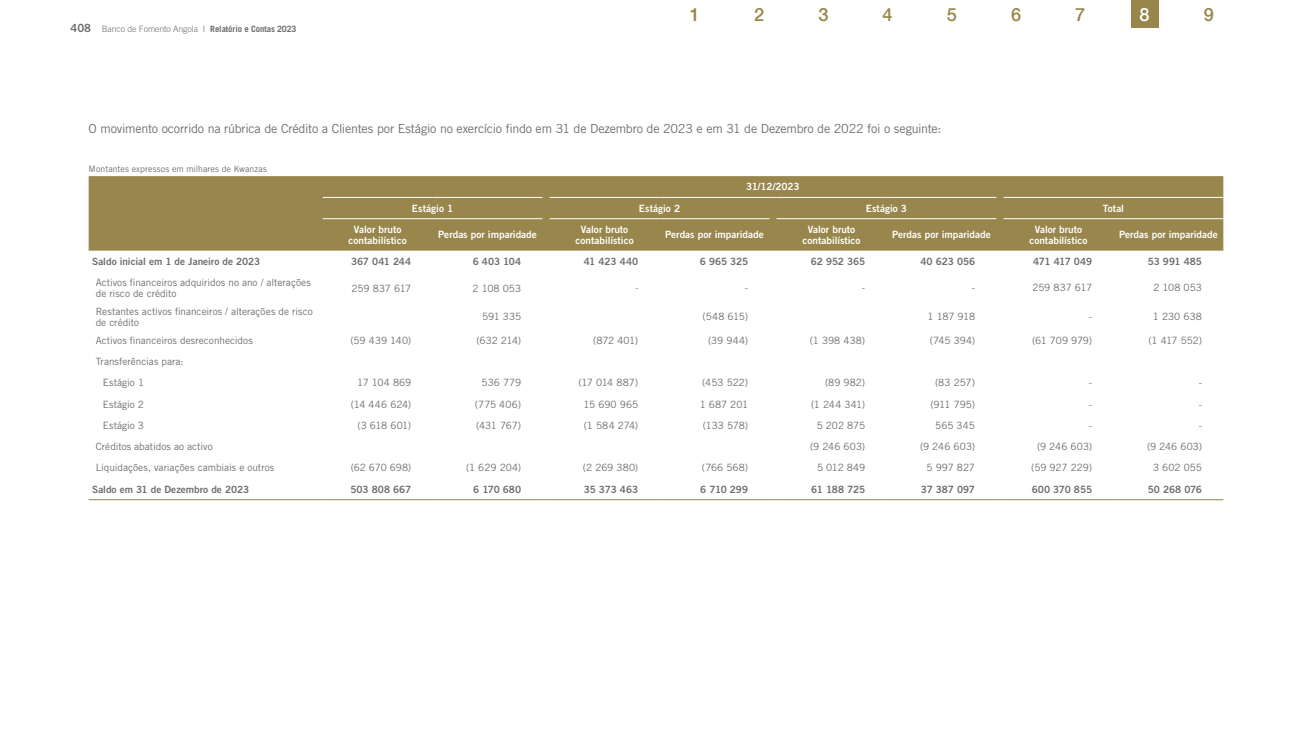
<style>
.page{position:relative;width:1312px;height:745px;background:#fff}
.page>*{position:absolute;margin:0;border:0;box-sizing:border-box;transform-origin:0 0}
.t1{font:500 18.12px "Helvetica Neue";color:#98864b}
.t2{font:500 18.12px "Helvetica Neue";color:#fff}
.t3{font:12.5px "Trade Gothic LT Std";letter-spacing:-.02em;color:#6d6e71}
.t4{font:10px/11.2px "Trade Gothic LT Std";color:#6d6e71}
.t5{font:10px/11.2px "Trade Gothic LT Std Bd 2";color:#fff;text-align:center}
.t6{font:10px "Trade Gothic LT Std Bd 2";letter-spacing:-.005em;color:#6d6e71}
.t7{font:10px "Trade Gothic LT Std";letter-spacing:-.025em;color:#6d6e71}
.t8{font:10px "Trade Gothic LT Std Bd 2";letter-spacing:-.045em;color:#6d6e71}
.t9{font:300 8.75px "Trade Gothic LT Std";letter-spacing:-.01em;color:#6d6e71}
.t10{font:8.75px "Trade Gothic LT Std";letter-spacing:.005em;color:#6d6e71}
.s1{font-family:"Trade Gothic LT Std Bd 2";font-weight:400;font-size:11.25px}
.s2{font-weight:700}
</style>
<div class="page">
<div style="left:1131px;top:0;width:27px;height:27px;background:#98864b"></div>
<div style="left:89px;top:176px;width:1133px;height:74px;background:#98864c"></div>
<hr style="left:322px;top:197px;width:110px;height:1px;background:#fff">
<hr style="left:432px;top:197px;width:110px;height:1px;background:#fff">
<hr style="left:549px;top:197px;width:110px;height:1px;background:#fff">
<hr style="left:659px;top:197px;width:110px;height:1px;background:#fff">
<hr style="left:776px;top:197px;width:110px;height:1px;background:#fff">
<hr style="left:886px;top:197px;width:110px;height:1px;background:#fff">
<hr style="left:1003px;top:197px;width:110px;height:1px;background:#fff">
<hr style="left:1113px;top:197px;width:109px;height:1px;background:#fff">
<hr style="left:322px;top:218px;width:110px;height:1px;background:#fff">
<hr style="left:432px;top:218px;width:110px;height:1px;background:#fff">
<hr style="left:549px;top:218px;width:110px;height:1px;background:#fff">
<hr style="left:659px;top:218px;width:110px;height:1px;background:#fff">
<hr style="left:776px;top:218px;width:110px;height:1px;background:#fff">
<hr style="left:886px;top:218px;width:110px;height:1px;background:#fff">
<hr style="left:1003px;top:218px;width:110px;height:1px;background:#fff">
<hr style="left:1113px;top:218px;width:109px;height:1px;background:#fff">
<hr style="left:89px;top:499px;width:233px;height:1px;background:#98864c">
<hr style="left:322px;top:499px;width:110px;height:1px;background:#98864c">
<hr style="left:432px;top:499px;width:110px;height:1px;background:#98864c">
<hr style="left:549px;top:499px;width:110px;height:1px;background:#98864c">
<hr style="left:659px;top:499px;width:110px;height:1px;background:#98864c">
<hr style="left:776px;top:499px;width:110px;height:1px;background:#98864c">
<hr style="left:886px;top:499px;width:110px;height:1px;background:#98864c">
<hr style="left:1003px;top:499px;width:110px;height:1px;background:#98864c">
<hr style="left:1113px;top:499px;width:109px;height:1px;background:#98864c">
<p class="t9" style="left:70px;top:24px;width:227px"><span class="s1">408</span> Banco de Fomento Angola I <span class="s2">Relatório e Contas 2023</span></p>
<h1 class="t1" style="left:689px;top:0;width:12px">1</h1>
<h1 class="t1" style="left:754px;top:0;width:12px">2</h1>
<h1 class="t1" style="left:818px;top:0;width:12px">3</h1>
<h1 class="t1" style="left:882px;top:0;width:12px">4</h1>
<h1 class="t1" style="left:946px;top:0;width:12px">5</h1>
<h1 class="t1" style="left:1010px;top:0;width:12px">6</h1>
<h1 class="t1" style="left:1075px;top:0;width:12px">7</h1>
<h1 class="t2" style="left:1139px;top:0;width:12px">8</h1>
<h1 class="t1" style="left:1203px;top:0;width:12px">9</h1>
<p class="t3" style="left:89px;top:121px;width:854px">O movimento ocorrido na rúbrica de Crédito a Clientes por Estágio no exercício findo em 31 de Dezembro de 2023 e em 31 de Dezembro de 2022 foi o seguinte:</p>
<p class="t10" style="left:89px;top:164px;width:180px">Montantes expressos em milhares de Kwanzas</p>
<p class="t5" style="left:746px;top:181px;width:55px">31/12/2023</p>
<p class="t5" style="left:412px;top:202px;width:43px">Estágio 1</p>
<p class="t5" style="left:638px;top:202px;width:43px">Estágio 2</p>
<p class="t5" style="left:865px;top:202px;width:43px">Estágio 3</p>
<p class="t5" style="left:1102px;top:202px;width:23px">Total</p>
<p class="t5" style="left:348px;top:223px;width:60px">Valor bruto contabilístico</p>
<p class="t5" style="left:438px;top:229px;width:100px">Perdas por imparidade</p>
<p class="t5" style="left:575px;top:223px;width:60px">Valor bruto contabilístico</p>
<p class="t5" style="left:665px;top:229px;width:100px">Perdas por imparidade</p>
<p class="t5" style="left:802px;top:223px;width:60px">Valor bruto contabilístico</p>
<p class="t5" style="left:891px;top:229px;width:100px">Perdas por imparidade</p>
<p class="t5" style="left:1029px;top:223px;width:60px">Valor bruto contabilístico</p>
<p class="t5" style="left:1118px;top:229px;width:100px">Perdas por imparidade</p>
<p class="t6" style="left:92px;top:255px;width:169px">Saldo inicial em 1 de Janeiro de 2023</p>
<p class="t6" style="left:351px;top:255px;width:62px">367 041 244</p>
<p class="t6" style="left:472px;top:255px;width:50px">6 403 104</p>
<p class="t6" style="left:583px;top:255px;width:56px">41 423 440</p>
<p class="t6" style="left:699px;top:255px;width:50px">6 965 325</p>
<p class="t6" style="left:810px;top:255px;width:56px">62 952 365</p>
<p class="t6" style="left:920px;top:255px;width:56px">40 623 056</p>
<p class="t8" style="left:1033px;top:255px;width:60px">471 417 049</p>
<p class="t6" style="left:1147px;top:255px;width:56px">53 991 485</p>
<p class="t4" style="left:96px;top:276px;width:216px">Activos financeiros adquiridos no ano / alterações de risco de crédito</p>
<p class="t7" style="left:351px;top:282px;width:61px">259 837 617</p>
<p class="t4" style="left:472px;top:282px;width:50px">2 108 053</p>
<p class="t10" style="left:635px;top:282px;width:4px">-</p>
<p class="t4" style="left:744px;top:282px;width:5px">-</p>
<p class="t4" style="left:861px;top:282px;width:5px">-</p>
<p class="t4" style="left:971px;top:282px;width:5px">-</p>
<p class="t7" style="left:1032px;top:282px;width:61px">259 837 617</p>
<p class="t4" style="left:1153px;top:282px;width:50px">2 108 053</p>
<p class="t4" style="left:96px;top:305px;width:218px">Restantes activos financeiros / alterações de risco de crédito</p>
<p class="t4" style="left:482px;top:311px;width:41px">591 335</p>
<p class="t4" style="left:702px;top:311px;width:47px">(548 615)</p>
<p class="t4" style="left:927px;top:311px;width:49px">1 187 918</p>
<p class="t4" style="left:1088px;top:311px;width:5px">-</p>
<p class="t4" style="left:1152px;top:311px;width:51px">1 230 638</p>
<p class="t4" style="left:96px;top:334px;width:158px">Activos financeiros desreconhecidos</p>
<p class="t4" style="left:350px;top:334px;width:62px">(59 439 140)</p>
<p class="t4" style="left:476px;top:334px;width:46px">(632 214)</p>
<p class="t4" style="left:593px;top:334px;width:46px">(872 401)</p>
<p class="t4" style="left:708px;top:334px;width:41px">(39 944)</p>
<p class="t4" style="left:809px;top:334px;width:57px">(1 398 438)</p>
<p class="t4" style="left:929px;top:334px;width:47px">(745 394)</p>
<p class="t4" style="left:1031px;top:334px;width:61px">(61 709 979)</p>
<p class="t4" style="left:1148px;top:334px;width:55px">(1 417 552)</p>
<p class="t4" style="left:103px;top:350px;width:82px;line-height:21.2px;text-indent:-7px">Transferências para:<br>Estágio 1</p>
<p class="t4" style="left:357px;top:376px;width:55px">17 104 869</p>
<p class="t4" style="left:481px;top:376px;width:41px">536 779</p>
<p class="t4" style="left:578px;top:376px;width:61px">(17 014 887)</p>
<p class="t4" style="left:702px;top:376px;width:47px">(453 522)</p>
<p class="t4" style="left:825px;top:376px;width:42px">(89 982)</p>
<p class="t4" style="left:934px;top:376px;width:41px">(83 257)</p>
<p class="t4" style="left:1088px;top:376px;width:5px">-</p>
<p class="t4" style="left:1198px;top:376px;width:5px">-</p>
<p class="t4" style="left:103px;top:398px;width:43px">Estágio 2</p>
<p class="t4" style="left:351px;top:398px;width:62px">(14 446 624)</p>
<p class="t4" style="left:475px;top:398px;width:48px">(775 406)</p>
<p class="t4" style="left:583px;top:398px;width:56px">15 690 965</p>
<p class="t4" style="left:699px;top:398px;width:50px">1 687 201</p>
<p class="t4" style="left:810px;top:398px;width:56px">(1 244 341)</p>
<p class="t4" style="left:930px;top:398px;width:46px">(911 795)</p>
<p class="t4" style="left:103px;top:419px;width:43px">Estágio 3</p>
<p class="t4" style="left:357px;top:419px;width:55px">(3 618 601)</p>
<p class="t4" style="left:476px;top:419px;width:47px">(431 767)</p>
<p class="t4" style="left:583px;top:419px;width:56px">(1 584 274)</p>
<p class="t4" style="left:702px;top:419px;width:47px">(133 578)</p>
<p class="t4" style="left:816px;top:419px;width:50px">5 202 875</p>
<p class="t4" style="left:934px;top:419px;width:41px">565 345</p>
<p class="t4" style="left:1088px;top:419px;width:5px">-</p>
<p class="t4" style="left:1198px;top:419px;width:5px">-</p>
<p class="t4" style="left:96px;top:440px;width:118px">Créditos abatidos ao activo</p>
<p class="t4" style="left:810px;top:440px;width:56px">(9 246 603)</p>
<p class="t4" style="left:919px;top:440px;width:56px">(9 246 603)</p>
<p class="t4" style="left:1036px;top:440px;width:56px">(9 246 603)</p>
<p class="t4" style="left:1146px;top:440px;width:56px">(9 246 603)</p>
<p class="t4" style="left:96px;top:462px;width:180px">Liquidações, variações cambiais e outros</p>
<p class="t4" style="left:350px;top:462px;width:62px">(62 670 698)</p>
<p class="t4" style="left:466px;top:462px;width:56px">(1 629 204)</p>
<p class="t4" style="left:583px;top:462px;width:57px">(2 269 380)</p>
<p class="t4" style="left:701px;top:462px;width:48px">(766 568)</p>
<p class="t4" style="left:816px;top:462px;width:50px">5 012 849</p>
<p class="t4" style="left:926px;top:462px;width:50px">5 997 827</p>
<p class="t4" style="left:1030px;top:462px;width:62px">(59 927 229)</p>
<p class="t4" style="left:1152px;top:462px;width:50px">3 602 055</p>
<p class="t6" style="left:92px;top:482px;width:158px">Saldo em 31 de Dezembro de 2023</p>
<p class="t6" style="left:350px;top:482px;width:62px">503 808 667</p>
<p class="t6" style="left:473px;top:482px;width:50px">6 170 680</p>
<p class="t6" style="left:583px;top:482px;width:56px">35 373 463</p>
<p class="t6" style="left:700px;top:482px;width:49px">6 710 299</p>
<p class="t6" style="left:811px;top:482px;width:55px">61 188 725</p>
<p class="t6" style="left:920px;top:482px;width:56px">37 387 097</p>
<p class="t6" style="left:1031px;top:482px;width:62px">600 370 855</p>
<p class="t6" style="left:1147px;top:482px;width:56px">50 268 076</p>
</div>
